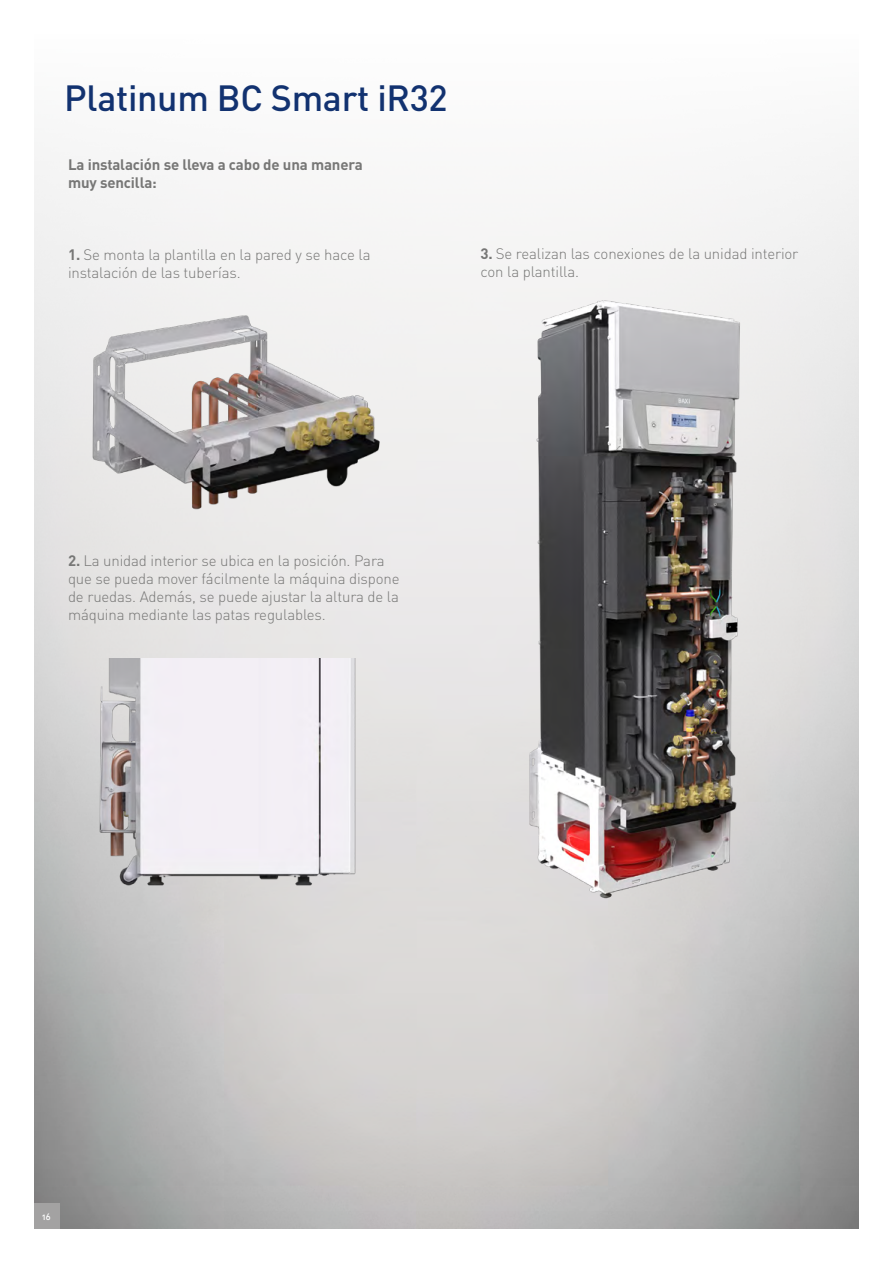
<style>
.page{position:relative;width:893px;height:1263px;background:#fff}
.page>*{position:absolute;margin:0;border:0;box-sizing:border-box;transform-origin:0 0}
.t1{font:500 36px "DIN";letter-spacing:-.01em;color:#123270}
.t2{font:300 15px/18px "DIN";letter-spacing:-.01em;color:#777776}
.t3{font:700 15px/18px "DIN";letter-spacing:-.01em;color:#777776}
.t4{font:9px "DIN Medium Alternate";color:#fff}
.s1{font-weight:700}
</style>
<div class="page">
<img style="left:34px;top:153px;width:825px;height:1076px">
<img style="left:66px;top:314px;width:339px;height:216px">
<img style="left:68px;top:659px;width:344px;height:241px">
<img style="left:470px;top:265px;width:334px;height:668px">
<div style="left:34px;top:1203px;width:26px;height:26px;background:#a3a2a2"></div>
<h1 class="t1" style="left:64px;top:75px;width:385px">Platinum BC Smart iR32</h1>
<p class="t3" style="left:68px;top:155px;width:296px">La instalación se lleva a cabo de una manera muy sencilla:</p>
<p class="t2" style="left:68px;top:245px;width:304px"><span class="s1">1.</span> Se monta la plantilla en la pared y se hace la instalación de las tuberías.</p>
<p class="t2" style="left:480px;top:245px;width:319px"><span class="s1">3.</span> Se realizan las conexiones de la unidad interior con la plantilla.</p>
<p class="t2" style="left:68px;top:551px;width:333px"><span class="s1">2.</span> La unidad interior se ubica en la posición. Para que se pueda mover fácilmente la máquina dispone de ruedas. Además, se puede ajustar la altura de la máquina mediante las patas regulables.</p>
<p class="t4" style="left:42px;top:1211px;width:10px">16</p>
</div>
